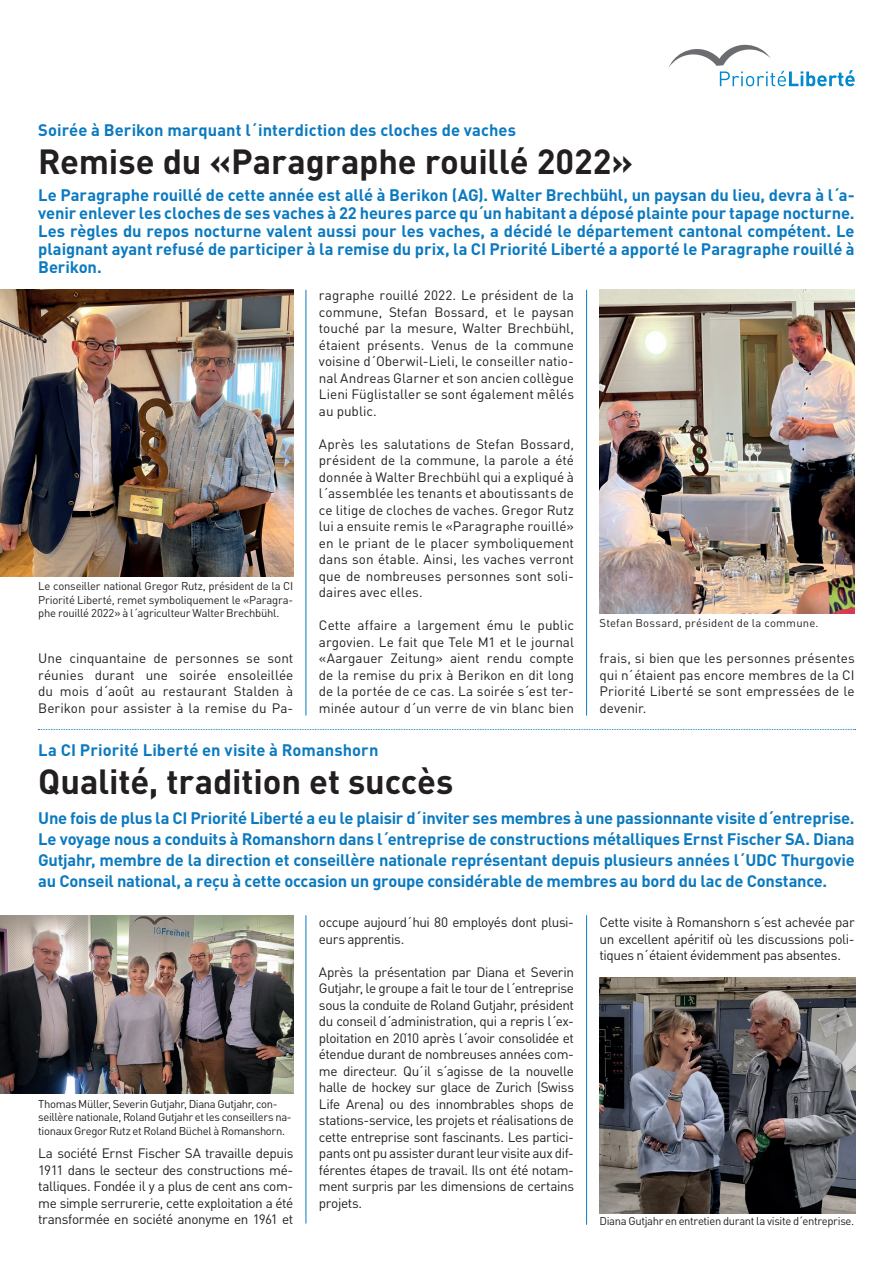
<style>
.page{position:relative;width:893px;height:1263px;background:#fff}
.page>*{position:absolute;margin:0;border:0;box-sizing:border-box;transform-origin:0 0}
.Titel_Artikel{font:700 34.5px "DIN Pro";letter-spacing:-.005em;color:#231f20}
.Untertitel_Artikel{font:700 16.5px/18px "DIN Pro";color:#0b7ac0;text-align:justify}
.Grundtext_Artikel{font:13.5px/16.5px "DIN Pro";letter-spacing:-.005em;color:#231f20;text-align:justify}
.Grundtext_Artikel-2{font:13.5px/16.5px "DIN Pro";letter-spacing:-.03em;color:#231f20}
.Grundtext_Artikel-3{font:11.25px/13.5px "DIN Pro";letter-spacing:-.03em;color:#231f20;text-align:justify}
.Grundtext_Artikel-4{font:11.25px "DIN Pro";letter-spacing:.02em;color:#231f20}
</style>
<div class="page">
<svg style="left:668px;top:45px;width:187px;height:41px"></svg>
<hr style="left:306px;top:290px;width:1px;height:425px;background:#0b7ac0">
<hr style="left:586px;top:290px;width:1px;height:425px;background:#0b7ac0">
<img style="left:0;top:290px;width:293px;height:286px">
<img style="left:600px;top:290px;width:255px;height:323px">
<hr style="left:306px;top:915px;width:1px;height:308px;background:#0b7ac0">
<hr style="left:586px;top:915px;width:1px;height:310px;background:#0b7ac0">
<img style="left:0;top:915px;width:293px;height:179px">
<img style="left:600px;top:978px;width:255px;height:235px">
<svg style="left:38px;top:729px;width:818px;height:1px"></svg>
<p class="Untertitel_Artikel" style="left:38px;top:120px;width:479px">Soirée à Berikon marquant l´interdiction des cloches de vaches</p>
<p class="Titel_Artikel" style="left:38px;top:138px;width:596px">Remise du «Paragraphe rouillé 2022»</p>
<p class="Untertitel_Artikel" style="left:38px;top:185px;width:818px">Le Paragraphe rouillé de cette année est allé à Berikon (AG). Walter Brechbühl, un paysan du lieu, devra à l´a&shy;venir enlever les cloches de ses vaches à 22 heures parce qu´un habitant a déposé plainte pour tapage nocturne.<br>Les règles du repos nocturne valent aussi pour les vaches, a décidé le département cantonal compétent. Le plaignant ayant refusé de participer à la remise du prix, la CI Priorité Liberté a apporté le Paragraphe rouillé à Berikon.</p>
<p class="Grundtext_Artikel-3" style="left:38px;top:579px;width:257px">Le conseiller national Gregor Rutz, président de la CI Priorité Liberté, remet symboliquement le «Paragra&shy;phe rouillé 2022» à l´agriculteur Walter Brechbühl.</p>
<p class="Grundtext_Artikel" style="left:38px;top:649px;width:257px">Une cinquantaine de personnes se sont réunies durant une soirée ensoleillée du mois d´août au restaurant Stalden à Berikon pour assister à la remise du Pa-</p>
<p class="Grundtext_Artikel" style="left:319px;top:286px;width:257px">ragraphe rouillé 2022. Le président de la commune, Stefan Bossard, et le paysan touché par la mesure, Walter Brechbühl, étaient présents. Venus de la commune voisine d´Oberwil-Lieli, le conseiller natio&shy;nal Andreas Glarner et son ancien collègue Lieni Füglistaller se sont également mêlés au public.</p>
<p class="Grundtext_Artikel" style="left:319px;top:435px;width:257px">Après les salutations de Stefan Bossard, président de la commune, la parole a été donnée à Walter Brechbühl qui a expliqué à l´assemblée les tenants et aboutissants de ce litige de cloches de vaches. Gregor Rutz lui a ensuite remis le «Paragraphe rouillé» en le priant de le placer symboliquement dans son étable. Ainsi, les vaches verront que de nombreuses personnes sont soli&shy;daires avec elles.</p>
<p class="Grundtext_Artikel" style="left:319px;top:616px;width:257px">Cette affaire a largement ému le public argovien. Le fait que Tele M1 et le journal «Aargauer Zeitung» aient rendu compte de la remise du prix à Berikon en dit long de la portée de ce cas. La soirée s´est ter&shy;minée autour d´un verre de vin blanc bien</p>
<p class="Grundtext_Artikel-4" style="left:600px;top:616px;width:220px">Stefan Bossard, président de la commune.</p>
<p class="Grundtext_Artikel" style="left:600px;top:649px;width:257px">frais, si bien que les personnes présentes qui n´étaient pas encore membres de la CI Priorité Liberté se sont empressées de le devenir.</p>
<p class="Untertitel_Artikel" style="left:38px;top:740px;width:342px">La CI Priorité Liberté en visite à Romanshorn</p>
<p class="Titel_Artikel" style="left:38px;top:758px;width:417px">Qualité, tradition et succès</p>
<p class="Untertitel_Artikel" style="left:38px;top:806px;width:818px;line-height:21px">Une fois de plus la CI Priorité Liberté a eu le plaisir d´inviter ses membres à une passionnante visite d´entreprise.<br>Le voyage nous a conduits à Romanshorn dans l´entreprise de constructions métalliques Ernst Fischer SA. Diana Gutjahr, membre de la direction et conseillère nationale représentant depuis plusieurs années l´UDC Thurgovie au Conseil national, a reçu à cette occasion un groupe considérable de membres au bord du lac de Constance.</p>
<p class="Grundtext_Artikel-3" style="left:38px;top:1096px;width:255px;text-align:left">Thomas Müller, Severin Gutjahr, Diana Gutjahr, con&shy;seillère nationale, Roland Gutjahr et les conseillers na&shy;tionaux Gregor Rutz et Roland Büchel à Romanshorn.</p>
<p class="Grundtext_Artikel" style="left:38px;top:1144px;width:257px">La société Ernst Fischer SA travaille depuis 1911 dans le secteur des constructions mé&shy;talliques. Fondée il y a plus de cent ans com&shy;me simple serrurerie, cette exploitation a été transformée en société anonyme en 1961 et</p>
<p class="Grundtext_Artikel-2" style="left:319px;top:913px;width:257px">occupe aujourd´hui 80 employés dont plusi&shy;eurs apprentis.</p>
<p class="Grundtext_Artikel" style="left:319px;top:963px;width:257px">Après la présentation par Diana et Severin Gutjahr, le groupe a fait le tour de l´entreprise sous la conduite de Roland Gutjahr, président du conseil d´administration, qui a repris l´ex&shy;ploitation en 2010 après l´avoir consolidée et étendue durant de nombreuses années com&shy;me directeur. Qu´il s´agisse de la nouvelle halle de hockey sur glace de Zurich (Swiss Life Arena) ou des innombrables shops de stations-service, les projets et réalisations de cette entreprise sont fascinants. Les partici&shy;pants ont pu assister durant leur visite aux dif&shy;férentes étapes de travail. Ils ont été notam&shy;ment surpris par les dimensions de certains projets.</p>
<p class="Grundtext_Artikel" style="left:600px;top:913px;width:257px">Cette visite à Romanshorn s´est achevée par un excellent apéritif où les discussions poli&shy;tiques n´étaient évidemment pas absentes.</p>
<p class="Grundtext_Artikel-3" style="left:600px;top:1214px;width:256px">Diana Gutjahr en entretien durant la visite d´entreprise.</p>
</div>
